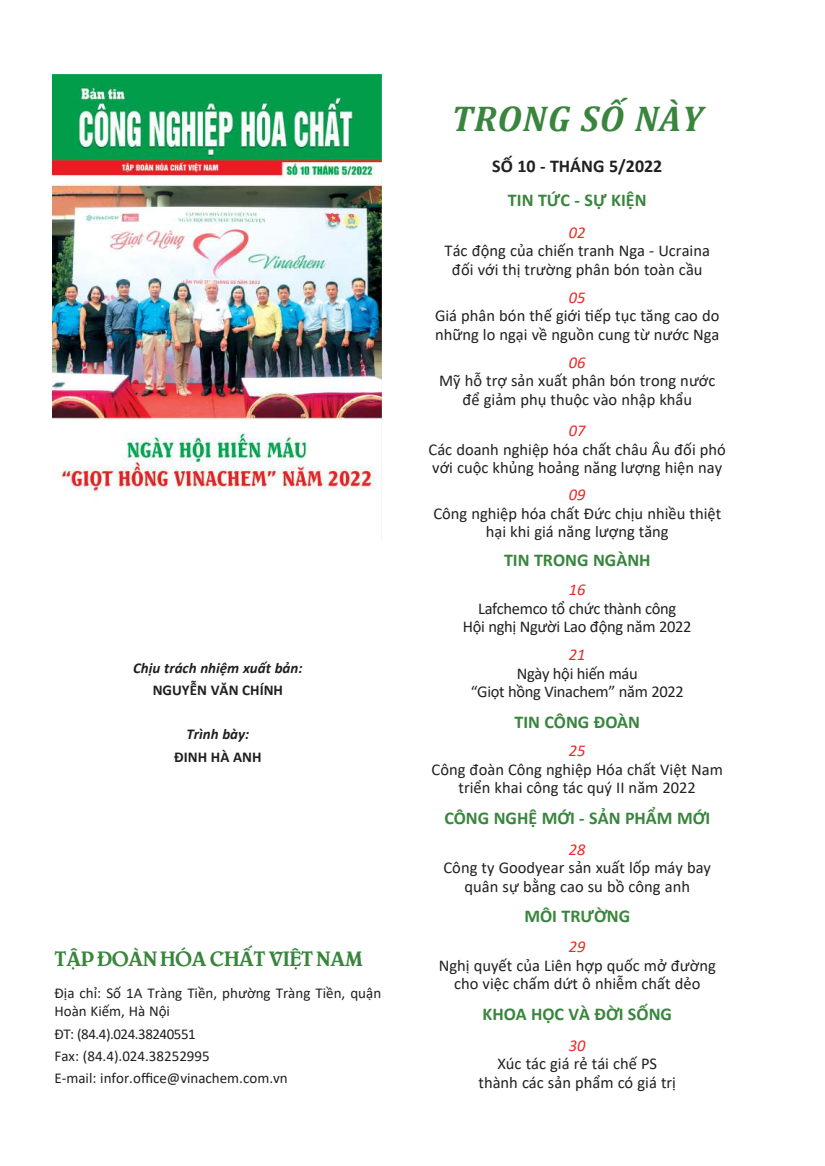
<style>
.page{position:relative;width:825px;height:1166px;background:#fff}
.page>*{position:absolute;margin:0;border:0;box-sizing:border-box;transform-origin:0 0}
.t1{font:italic 700 36px "Cambria";letter-spacing:.03em;color:#39853d}
.t2{font:19.5px "UTM Bienvenue";color:#39853d}
.t3{font:700 18px "Calibri";color:#39853d}
.t4{font:700 18px "Calibri";color:#221f1f}
.t5{font:16.5px/18.5px "Calibri";color:#221f1f;text-align:center}
.t6{font:16.5px/18.5px "Calibri";letter-spacing:-.02em;color:#221f1f;text-align:center}
.t7{font:italic 16.5px "Calibri";color:#ec2925}
.t8{font:15px/22.2px "Calibri";color:#221f1f}
.t9{font:italic 700 15px "Calibri";color:#221f1f}
.t10{font:700 15px "Calibri";color:#221f1f}
</style>
<div class="page">
<img style="left:53px;top:74px;width:329px;height:466px">
<p class="t9" style="left:133px;top:662px;width:171px">Chịu trách nhiệm xuất bản:</p>
<p class="t10" style="left:153px;top:682px;width:132px">NGUYỄN VĂN CHÍNH</p>
<p class="t9" style="left:186px;top:729px;width:64px">Trình bày:</p>
<p class="t10" style="left:174px;top:746px;width:89px">ĐINH HÀ ANH</p>
<p class="t2" style="left:55px;top:945px;width:309px">TẬP ĐOÀN HÓA CHẤT VIỆT NAM</p>
<p class="t8" style="left:55px;top:983px;width:328px;line-height:18px">Địa chỉ: Số 1A Tràng Tiền, phường Tràng Tiền, quận<br>Hoàn Kiếm, Hà Nội</p>
<p class="t8" style="left:55px;top:1021px;width:235px">ĐT: (84.4).024.38240551<br>Fax: (84.4).024.38252995<br>E-mail: infor.office@vinachem.com.vn</p>
<h1 class="t1" style="left:452px;top:97px;width:253px">TRONG SỐ NÀY</h1>
<p class="t4" style="left:492px;top:157px;width:172px">SỐ 10 - THÁNG 5/2022</p>
<p class="t3" style="left:508px;top:191px;width:140px">TIN TỨC - SỰ KIỆN</p>
<p class="t7" style="left:569px;top:222px;width:18px">02</p>
<p class="t5" style="left:445px;top:242px;width:267px">Tác động của chiến tranh Nga - Ucraina đối với thị trường phân bón toàn cầu</p>
<p class="t7" style="left:569px;top:287px;width:18px">05</p>
<p class="t5" style="left:435px;top:307px;width:286px;text-align:left">Giá phân bón thế giới tiếp tục tăng cao do những lo ngại về nguồn cung từ nước Nga</p>
<p class="t7" style="left:569px;top:352px;width:18px">06</p>
<p class="t5" style="left:439px;top:372px;width:278px">Mỹ hỗ trợ sản xuất phân bón trong nước để giảm phụ thuộc vào nhập khẩu</p>
<p class="t7" style="left:569px;top:420px;width:18px">07</p>
<p class="t5" style="left:429px;top:440px;width:299px;text-align:left">Các doanh nghiệp hóa chất châu Âu đối phó với cuộc khủng hoảng năng lượng hiện nay</p>
<p class="t7" style="left:569px;top:485px;width:18px">09</p>
<p class="t5" style="left:433px;top:504px;width:289px">Công nghiệp hóa chất Đức chịu nhiều thiệt hại khi giá năng lượng tăng</p>
<p class="t3" style="left:504px;top:551px;width:148px">TIN TRONG NGÀNH</p>
<p class="t7" style="left:569px;top:579px;width:18px">16</p>
<p class="t6" style="left:463px;top:599px;width:230px">Lafchemco tổ chức thành công<br>Hội nghị Người Lao động năm 2022</p>
<p class="t7" style="left:569px;top:644px;width:18px">21</p>
<p class="t6" style="left:471px;top:664px;width:215px">Ngày hội hiến máu<br>“Giọt hồng Vinachem” năm 2022</p>
<p class="t3" style="left:514px;top:712px;width:127px">TIN CÔNG ĐOÀN</p>
<p class="t7" style="left:569px;top:740px;width:18px">25</p>
<p class="t5" style="left:432px;top:759px;width:293px">Công đoàn Công nghiệp Hóa chất Việt Nam triển khai công tác quý II năm 2022</p>
<p class="t3" style="left:444px;top:809px;width:267px">CÔNG NGHỆ MỚI - SẢN PHẨM MỚI</p>
<p class="t7" style="left:569px;top:839px;width:18px">28</p>
<p class="t5" style="left:443px;top:858px;width:269px">Công ty Goodyear sản xuất lốp máy bay quân sự bằng cao su bồ công anh</p>
<p class="t3" style="left:524px;top:906px;width:107px">MÔI TRƯỜNG</p>
<p class="t7" style="left:569px;top:936px;width:18px">29</p>
<p class="t5" style="left:439px;top:955px;width:278px">Nghị quyết của Liên hợp quốc mở đường cho việc chấm dứt ô nhiễm chất dẻo</p>
<p class="t3" style="left:482px;top:1004px;width:191px">KHOA HỌC VÀ ĐỜI SỐNG</p>
<p class="t7" style="left:569px;top:1034px;width:18px">30</p>
<p class="t5" style="left:478px;top:1054px;width:199px">Xúc tác giá rẻ tái chế PS thành các sản phẩm có giá trị</p>
</div>
